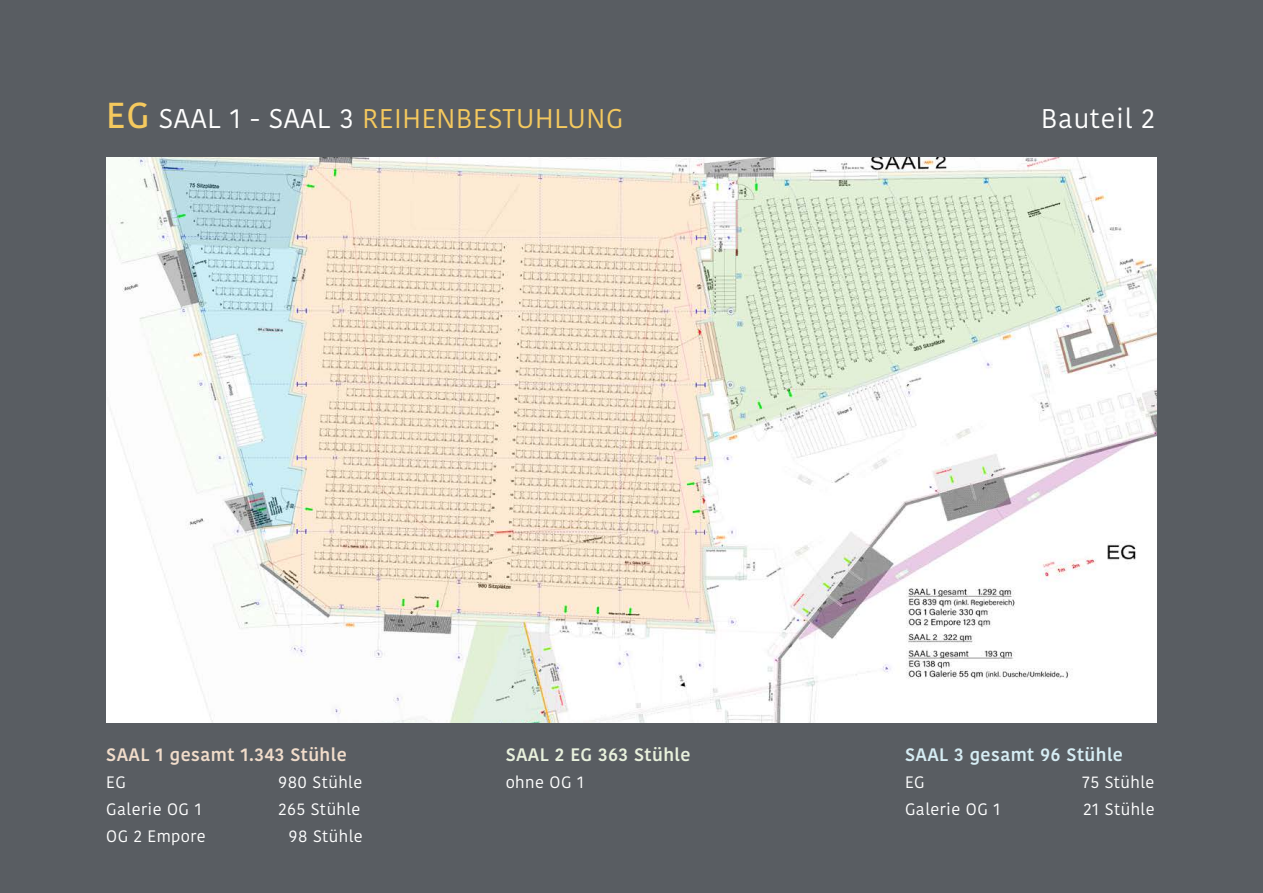
<style>
.page{position:relative;width:1263px;height:893px;background:#595d62}
.page>*{position:absolute;margin:0;border:0;box-sizing:border-box;transform-origin:0 0}
.t1{font:27px "Kohinoor Bangla";letter-spacing:.025em;color:#f5c95e}
.t2{font:27px "Kohinoor Bangla";letter-spacing:.025em;color:#fff}
.t3{font:600 18px "Kohinoor Bangla";letter-spacing:.025em;color:#f1dcca}
.t4{font:600 18px "Kohinoor Bangla";letter-spacing:.025em;color:#d6edf4}
.t5{font:600 18px "Kohinoor Bangla";letter-spacing:.025em;color:#e8f1dc}
.t6{font:16.5px "Kohinoor Bangla";letter-spacing:.025em;color:#fff}
.s1{font-weight:500;font-size:36px}
.s2{color:#fff}
</style>
<div class="page">
<img style="left:107px;top:157px;width:1049px;height:566px">
<h1 class="t1" style="left:106px;top:98px;width:518px"><span class="s1">EG</span> <span class="s2">SAAL 1 - SAAL 3</span> REIHENBESTUHLUNG</h1>
<h1 class="t2" style="left:1041px;top:98px;width:115px">Bauteil 2</h1>
<p class="t3" style="left:106px;top:740px;width:242px">SAAL 1 gesamt 1.343 Stühle</p>
<p class="t6" style="left:106px;top:770px;width:21px">EG</p>
<p class="t6" style="left:279px;top:770px;width:85px">980 Stühle</p>
<p class="t6" style="left:106px;top:797px;width:97px">Galerie OG 1</p>
<p class="t6" style="left:279px;top:797px;width:83px">265 Stühle</p>
<p class="t6" style="left:106px;top:824px;width:101px">OG 2 Empore</p>
<p class="t6" style="left:289px;top:824px;width:75px">98 Stühle</p>
<p class="t5" style="left:506px;top:740px;width:186px">SAAL 2 EG 363 Stühle</p>
<p class="t6" style="left:506px;top:770px;width:80px">ohne OG 1</p>
<p class="t4" style="left:905px;top:740px;width:220px">SAAL 3 gesamt 96 Stühle</p>
<p class="t6" style="left:905px;top:770px;width:21px">EG</p>
<p class="t6" style="left:1082px;top:770px;width:74px">75 Stühle</p>
<p class="t6" style="left:905px;top:797px;width:97px">Galerie OG 1</p>
<p class="t6" style="left:1083px;top:797px;width:73px">21 Stühle</p>
</div>
